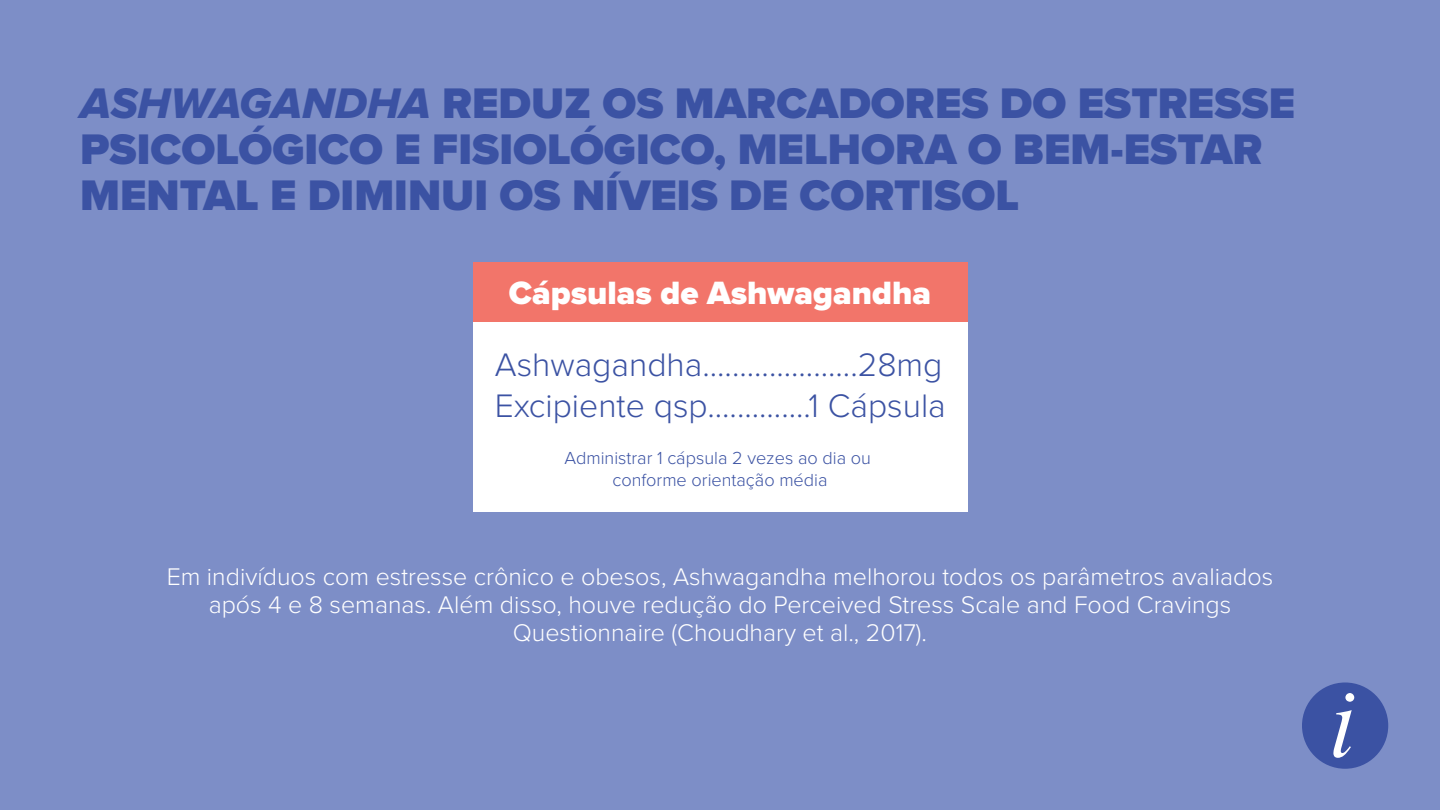
<style>
.page{position:relative;width:1440px;height:810px;background:#7d8ec7}
.page>*{position:absolute;margin:0;border:0;box-sizing:border-box;transform-origin:0 0}
.t1{font:900 44.33px/46.3px "Proxima Nova";color:#3b52a3}
.t2{font:300 33.75px/41.1px "Proxima Nova";color:#3b52a3}
.t3{font:900 33.45px "Proxima Nova";color:#fff}
.t4{font:300 24.97px/28.3px "Proxima Nova";color:#fff;text-align:center}
.t5{font:300 18.08px/22px "Proxima Nova";color:#3b52a3;text-align:center}
.s1{font-family:"Proxima Nova Extrabld It";font-weight:400}
</style>
<div class="page">
<div style="left:473px;top:262px;width:494px;height:70px;background:#f2756a"></div>
<div style="left:473px;top:322px;width:494px;height:190px;background:#fff"></div>
<div style="left:1302px;top:682px;width:86px;height:87px;background:#3b52a3;border-radius:50%"></div>
<svg style="left:1333px;top:693px;width:21px;height:65px"></svg>
<h1 class="t1" style="left:80px;top:79px;width:1216px"><span class="s1">ASHWAGANDHA</span> REDUZ OS MARCADORES DO ESTRESSE<br>PSICOLÓGICO E FISIOLÓGICO, MELHORA O BEM-ESTAR<br>MENTAL E DIMINUI OS NÍVEIS DE CORTISOL</h1>
<h3 class="t3" style="left:509px;top:268px;width:424px">Cápsulas de Ashwagandha</h3>
<h2 class="t2" style="left:495px;top:342px;width:453px">Ashwagandha.....................28mg<br>Excipiente qsp..............1 Cápsula</h2>
<p class="t5" style="left:564px;top:446px;width:308px">Administrar 1 cápsula 2 vezes ao dia ou conforme orientação média</p>
<p class="t4" style="left:167px;top:561px;width:1108px">Em indivíduos com estresse crônico e obesos, Ashwagandha melhorou todos os parâmetros avaliados após 4 e 8 semanas. Além disso, houve redução do Perceived Stress Scale and Food Cravings<br>Questionnaire (Choudhary et al., 2017).</p>
</div>
